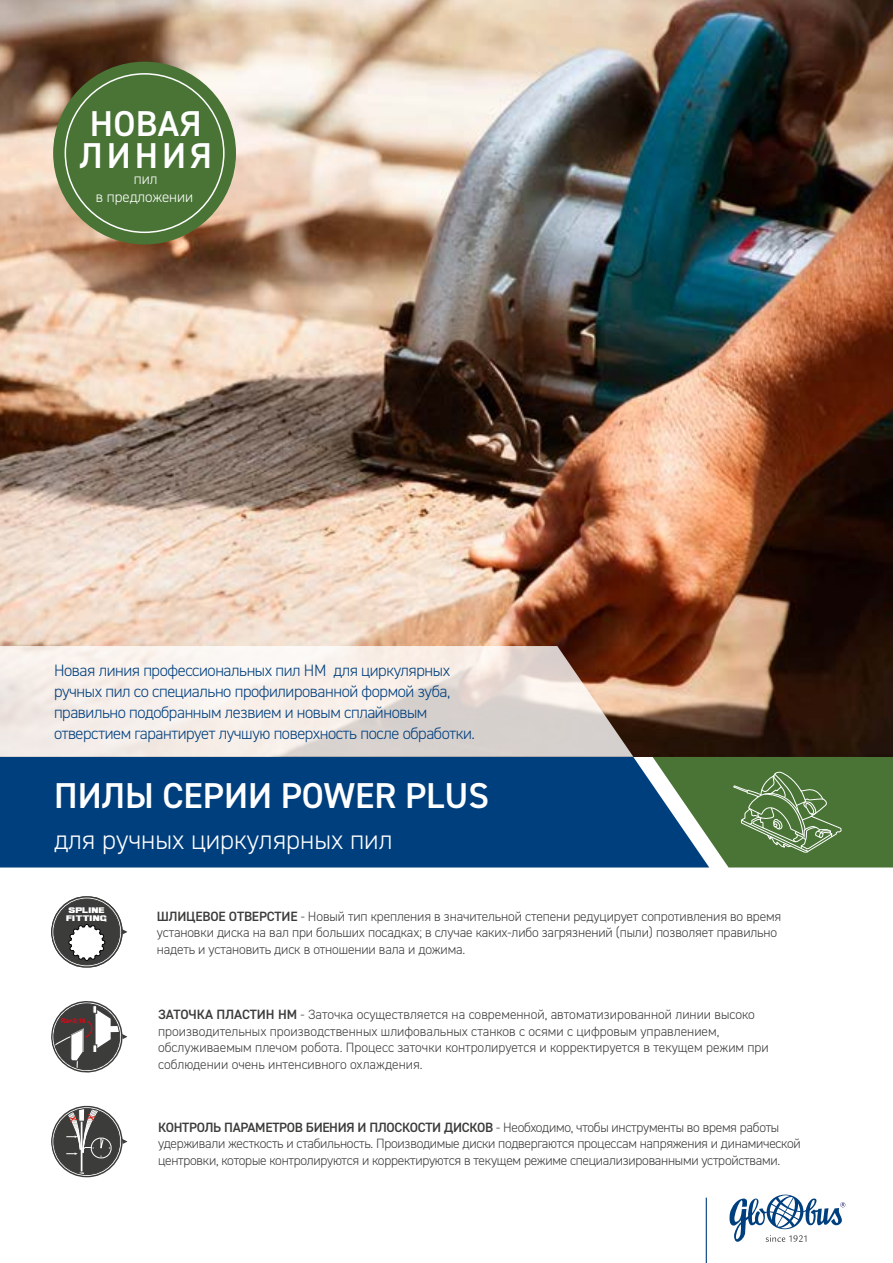
<style>
.page{position:relative;width:893px;height:1263px;background:#fff}
.page>*{position:absolute;margin:0;border:0;box-sizing:border-box;transform-origin:0 0}
.t1{font:600 36px "DIN2014";color:#fff}
.t2{font:600 36px/32.5px "DIN2014";letter-spacing:.06em;color:#fff}
.t3{font:300 27px "DIN2014";color:#fff}
.t4{font:300 16.5px/21px "DIN2014";letter-spacing:-.025em;color:#003f7e}
.t5{font:300 15px/18px "DIN2014";color:#fff;text-align:center}
.t6{font:300 13.5px/16.5px "DIN2014";letter-spacing:-.01em;color:#3c3c3b}
.t7{font:700 6.45px "Arial";color:#e30613}
.t8{font:6.3px/7.5px "Ash";color:#fff;text-align:center}
.s1{font-weight:600}
</style>
<div class="page">
<img style="left:0;top:0;width:893px;height:757px">
<div style="left:0;top:757px;width:653px;height:110px;background:#003f7e"></div>
<svg style="left:0;top:646px;width:633px;height:111px;fill:#f5ede7"></svg>
<hr style="left:706px;top:1197px;width:1px;height:66px;background:#003f7e">
<svg style="left:729px;top:1194px;width:116px;height:48px"></svg>
<svg style="left:653px;top:757px;width:240px;height:110px"></svg>
<div style="left:53px;top:62px;width:183px;height:182px;background:#497436;border-radius:50%"></div>
<svg style="left:51px;top:896px;width:77px;height:72px"></svg>
<svg style="left:51px;top:1001px;width:77px;height:72px"></svg>
<svg style="left:51px;top:1106px;width:77px;height:71px"></svg>
<h1 class="t2" style="left:80px;top:106px;width:134px">НОВАЯ<br>ЛИНИЯ</h1>
<p class="t5" style="left:96px;top:170px;width:99px">пил<br>в предложении</p>
<p class="t4" style="left:54px;top:660px;width:423px">Новая линия профессиональных пил HM для циркулярных ручных пил со специально профилированной формой зуба, правильно подобранным лезвием и новым сплайновым отверстием гарантирует лучшую поверхность после обработки.</p>
<h1 class="t1" style="left:54px;top:771px;width:436px">ПИЛЫ СЕРИИ POWER PLUS</h1>
<h2 class="t3" style="left:54px;top:823px;width:340px">для ручных циркулярных пил</h2>
<p class="t8" style="left:67px;top:907px;width:42px">SPLINE<br>FITTING</p>
<p class="t7" style="left:61px;top:1016px;width:27px">Ra&lt;0,16</p>
<p class="t6" style="left:157px;top:908px;width:626px"><span class="s1">ШЛИЦЕВОЕ ОТВЕРСТИЕ</span> - Новый тип крепления в значительной степени редуцирует сопротивления во время установки диска на вал при больших посадках; в случае каких-либо загрязнений (пыли) позволяет правильно надеть и установить диск в отношении вала и дожима.</p>
<p class="t6" style="left:158px;top:1006px;width:612px"><span class="s1">ЗАТОЧКА ПЛАСТИН HM</span> - Заточка осуществляется на современной, автоматизированной линии высоко производительных производственных шлифовальных станков с осями с цифровым управлением, обслуживаемым плечом робота. Процесс заточки контролируется и корректируется в текущем режим при соблюдении очень интенсивного охлаждения.</p>
<p class="t6" style="left:158px;top:1119px;width:644px"><span class="s1">КОНТРОЛЬ ПАРАМЕТРОВ БИЕНИЯ И ПЛОСКОСТИ ДИСКОВ</span> - Необходимо, чтобы инструменты во время работы удерживали жесткость и стабильность. Производимые диски подвергаются процессам напряжения и динамической центровки, которые контролируются и корректируются в текущем режиме специализированными устройствами.</p>
</div>
